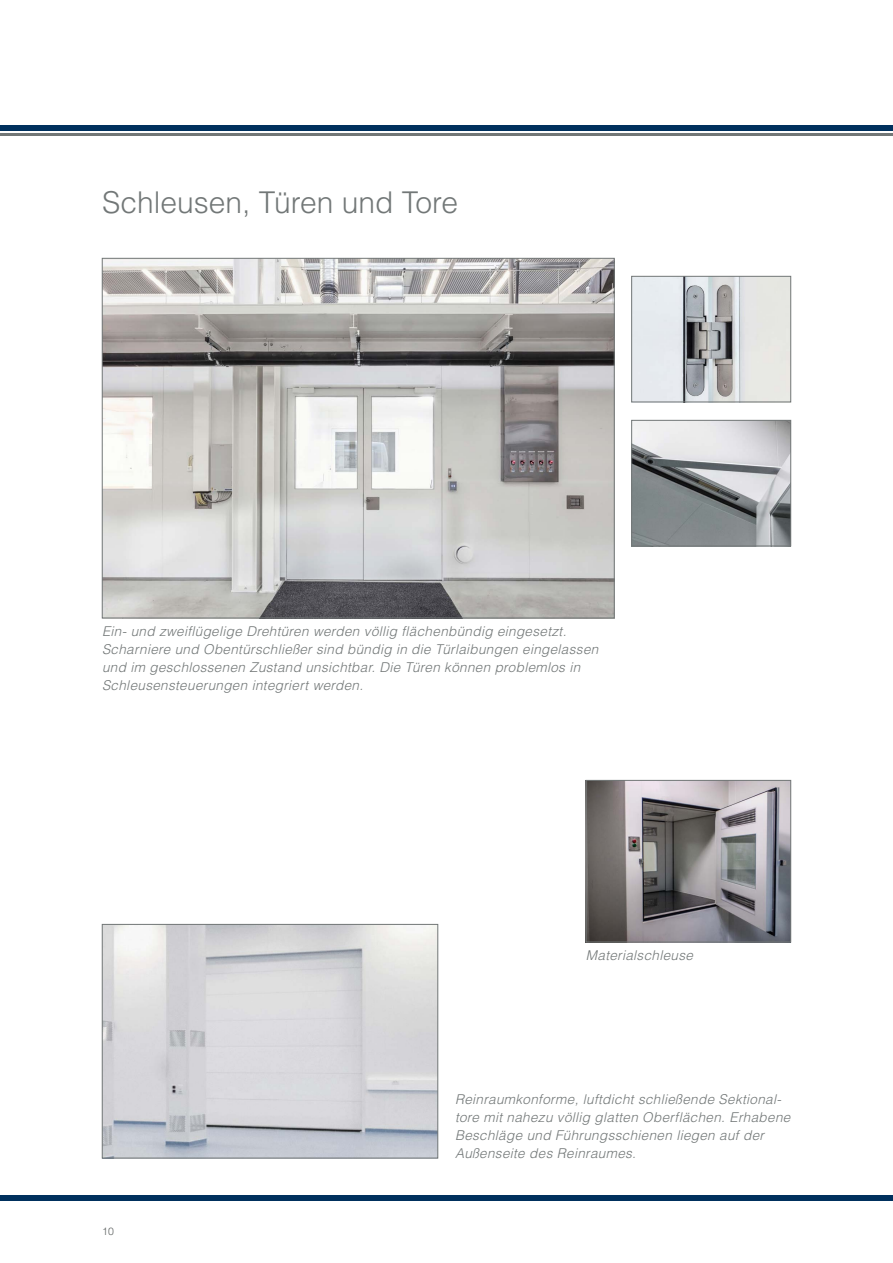
<style>
.page{position:relative;width:893px;height:1263px;background:#fff}
.page>*{position:absolute;margin:0;border:0;box-sizing:border-box;transform-origin:0 0}
.t1{font:300 30px "Helvetica LT Std";color:#727777}
.t2{font:italic 300 13.5px/18px "Helvetica LT Std";letter-spacing:.025em;color:#727777}
.t3{font:300 10.5px "Helvetica LT Std";color:#5c605f}
</style>
<div class="page">
<div style="left:0;top:126px;width:893px;height:5px;background:#00305d"></div>
<hr style="left:0;top:134px;width:893px;height:2px;background:#727777">
<div style="left:0;top:1195px;width:893px;height:5px;background:#00305d"></div>
<img style="left:104px;top:260px;width:508px;height:356px">
<img style="left:633px;top:278px;width:156px;height:122px">
<div style="left:631px;top:276px;width:160px;height:126px;border:1px solid #727777"></div>
<img style="left:633px;top:422px;width:156px;height:122px">
<div style="left:631px;top:420px;width:160px;height:126px;border:1px solid #727777"></div>
<img style="left:588px;top:782px;width:201px;height:158px">
<div style="left:586px;top:780px;width:205px;height:162px;border:1px solid #727777"></div>
<img style="left:104px;top:926px;width:332px;height:230px">
<div style="left:102px;top:924px;width:336px;height:234px;border:1px solid #727777"></div>
<h1 class="t1" style="left:102px;top:184px;width:358px">Schleusen, Türen und Tore</h1>
<p class="t2" style="left:102px;top:622px;width:498px">Ein- und zweiflügelige Drehtüren werden völlig flächenbündig eingesetzt.<br>Scharniere und Obentürschließer sind bündig in die Türlaibungen eingelassen und im geschlossenen Zustand unsichtbar. Die Türen können problemlos in Schleusensteuerungen integriert werden.</p>
<p class="t2" style="left:586px;top:946px;width:109px">Materialschleuse</p>
<p class="t3" style="left:102px;top:1225px;width:13px">10</p>
<p class="t2" style="left:455px;top:1090px;width:337px">Reinraumkonforme, luftdicht schließende Sektional&shy;tore mit nahezu völlig glatten Oberflächen. Erhabene Beschläge und Führungsschienen liegen auf der Außenseite des Reinraumes.</p>
</div>
